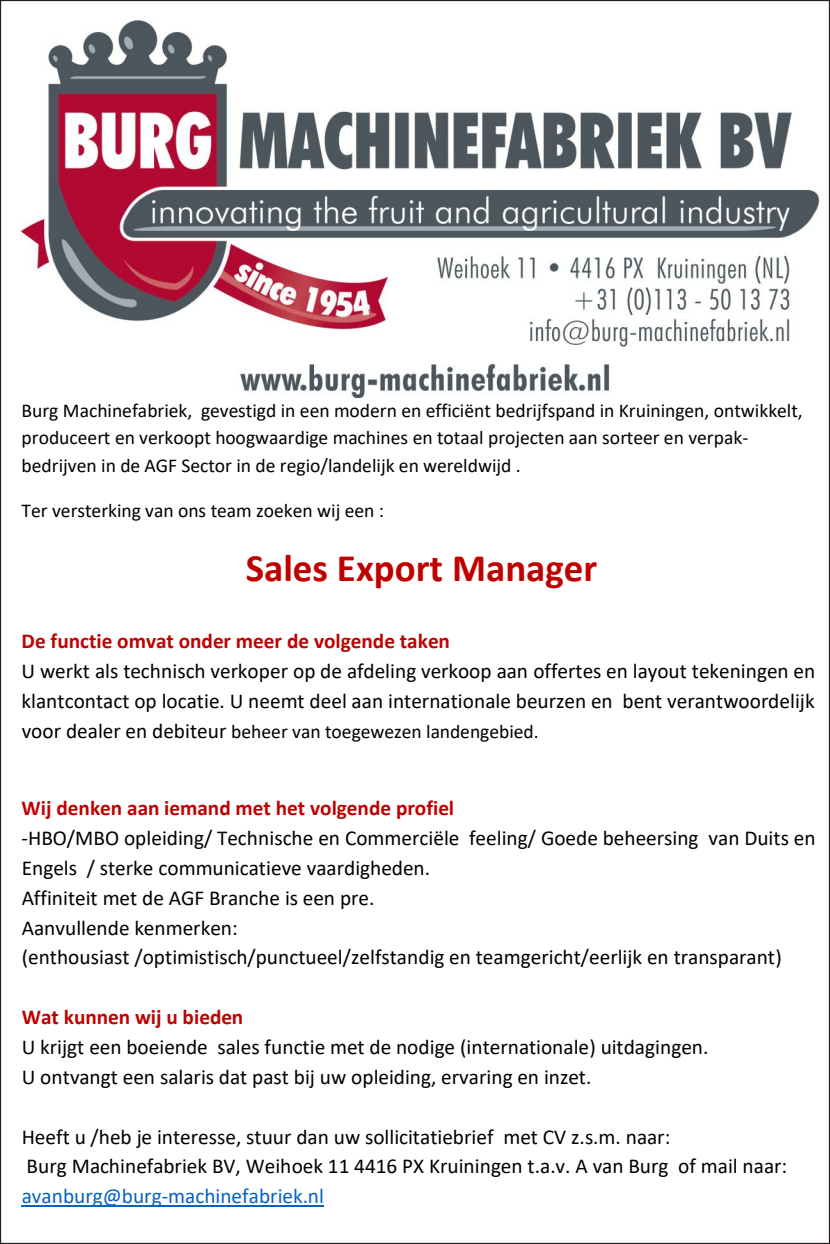
<style>
.page{position:relative;width:830px;height:1244px;background:#fff}
.page>*{position:absolute;margin:0;border:0;box-sizing:border-box;transform-origin:0 0}
.t1{font:700 38.93px "Calibri";color:#c00000}
.t2{font:21.15px/29.9px "Calibri";color:#000}
.t3{font:19.57px/27.4px "Calibri";color:#000}
.s1{font-weight:700;color:#c00000}
.s2{font-size:21.15px}
.s3{color:#0563c1}
</style>
<div class="page">
<hr style="left:22px;top:1205px;width:302px;height:2px;background:#0563c1">
<img style="left:22px;top:19px;width:798px;height:379px">
<p class="t3" style="left:22px;top:396px;width:782px">Burg Machinefabriek, gevestigd in een modern en efficiënt bedrijfspand in Kruiningen, ontwikkelt, produceert en verkoopt hoogwaardige machines en totaal projecten aan sorteer en verpak&shy;bedrijven in de AGF Sector in de regio/landelijk en wereldwijd .</p>
<p class="t3" style="left:22px;top:496px;width:364px">Ter versterking van ons team zoeken wij een :</p>
<p class="t1" style="left:245px;top:540px;width:353px">Sales Export Manager</p>
<p class="t2" style="left:22px;top:626px;width:794px"><span class="s1">De functie omvat onder meer de volgende taken<br></span>U werkt als technisch verkoper op de afdeling verkoop aan offertes en layout tekeningen en klantcontact op locatie. U neemt deel aan internationale beurzen en bent verantwoordelijk</p>
<p class="t3" style="left:22px;top:717px;width:518px"><span class="s2">voor dealer en debiteur</span> beheer van toegewezen landengebied.</p>
<p class="t2" style="left:22px;top:792px;width:795px"><span class="s1">Wij denken aan iemand met het volgende profiel<br></span>-HBO/MBO opleiding/ Technische en Commerciële feeling/ Goede beheersing van Duits en Engels / sterke communicatieve vaardigheden.<br>Affiniteit met de AGF Branche is een pre.<br>Aanvullende kenmerken:<br>(enthousiast /optimistisch/punctueel/zelfstandig en teamgericht/eerlijk en transparant)</p>
<p class="t2" style="left:22px;top:1001px;width:688px"><span class="s1">Wat kunnen wij u bieden<br></span>U krijgt een boeiende sales functie met de nodige (internationale) uitdagingen.<br>U ontvangt een salaris dat past bij uw opleiding, ervaring en inzet.</p>
<p class="t2" style="left:22px;top:1121px;width:766px">Heeft u /heb je interesse, stuur dan uw sollicitatiebrief met CV z.s.m. naar:<br>Burg Machinefabriek BV, Weihoek 11 4416 PX Kruiningen t.a.v. A van Burg of mail naar: <span class="s3">avanburg@burg-machinefabriek.nl</span></p>
</div>
